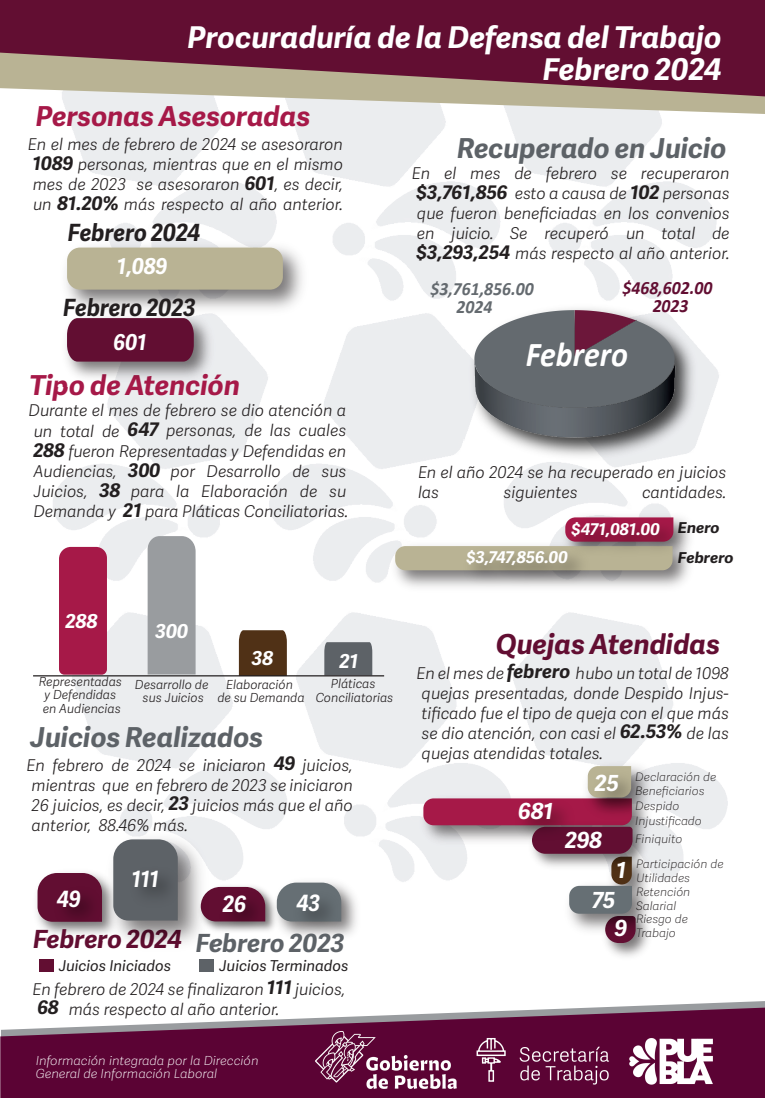
<style>
.page{position:relative;width:765px;height:1098px;background:#fff}
.page>*{position:absolute;margin:0;border:0;box-sizing:border-box;transform-origin:0 0}
.t1{font:italic 700 35px "Calibri";color:#fff;scale:.92 1}
.t2{font:italic 700 30px/32.5px "Adelle Sans EXT";color:#fff;text-align:right}
.t3{font:italic 700 27.5px "Adelle Sans EXT";color:#5d6267}
.t4{font:italic 700 27.5px "Adelle Sans EXT";color:#a61948}
.t5{font:italic 700 27.5px "Adelle Sans EXT";color:#620e32}
.t6{font:italic 700 25px "Adelle Sans EXT";color:#620e32}
.t7{font:italic 700 23.75px "Adelle Sans EXT";color:#231f20;scale:.94 1}
.t8{font:italic 700 22.5px "Adelle Sans EXT";color:#fff;scale:.92 1}
.t9{font:italic 700 22.5px "Adelle Sans EXT";color:#fff;scale:.95 1}
.t10{font:italic 700 22.25px/28.4px "Adelle Sans EXT";color:#fff}
.t11{font:italic 700 21.88px "Adelle Sans EXT";color:#fff;scale:.94 1}
.t12{font:italic 700 19.12px "Adelle Sans EXT";color:#fff}
.t13{font:italic 700 18.75px "Calibri";color:#646a6f;scale:.94 1}
.t14{font:italic 700 18.75px "Calibri";color:#620e32;scale:.94 1}
.t15{font:italic 300 16.25px/20px "Adelle Sans EXT";color:#231f20;text-align:center}
.t16{font:italic 700 16.25px "Adelle Sans EXT";letter-spacing:-.005em;color:#fff}
.t17{font:italic 15px "Adelle Sans EXT";color:#231f20}
.t18{font:italic 700 15px/30px "Adelle Sans EXT";color:#231f20;scale:1.04 1}
.t19{font:italic 300 12.5px/13.8px "Adelle Sans EXT";color:#231f20;text-align:center}
.t20{font:italic 100 12.5px/13.8px "Adelle Sans EXT";color:#fff;scale:1.04 1}
.t21{font:italic 100 11.62px/13.9px "Adelle Sans EXT";color:#231f20;scale:1.04 1}
.s1{font-weight:700;font-size:18.75px}
.s2{color:#5d6267}
</style>
<div class="page">
<img style="left:33px;top:566px;width:217px;height:314px">
<svg style="left:62px;top:96px;width:703px;height:18px"></svg>
<svg style="left:0;top:0;width:765px;height:96px;background:#763449"></svg>
<img style="left:606px;top:940px;width:42px;height:17px">
<img style="left:464px;top:300px;width:239px;height:165px">
<img style="left:474px;top:408px;width:201px;height:30px">
<svg style="left:474px;top:310px;width:201px;height:98px;background:#706e75"></svg>
<img style="left:636px;top:851px;width:22px;height:25px">
<img style="left:414px;top:789px;width:244px;height:62px">
<img style="left:58px;top:320px;width:161px;height:67px">
<div style="left:67px;top:320px;width:127px;height:42px;background:#620e32"></div>
<img style="left:62px;top:236px;width:252px;height:84px">
<div style="left:67px;top:248px;width:216px;height:42px;background:#b9b394;border-radius:13px"></div>
<img style="left:636px;top:825px;width:18px;height:49px">
<img style="left:578px;top:756px;width:80px;height:69px">
<img style="left:584px;top:761px;width:63px;height:64px">
<img style="left:636px;top:876px;width:23px;height:64px">
<svg style="left:423px;top:766px;width:213px;height:177px"></svg>
<img style="left:33px;top:865px;width:67px;height:66px">
<svg style="left:38px;top:873px;width:62px;height:48px"></svg>
<img style="left:273px;top:879px;width:86px;height:56px">
<svg style="left:277px;top:882px;width:10px;height:39px"></svg>
<img style="left:213px;top:885px;width:60px;height:47px">
<img style="left:287px;top:882px;width:60px;height:55px">
<img style="left:100px;top:826px;width:113px;height:118px">
<svg style="left:113px;top:839px;width:65px;height:81px;background:#72767b"></svg>
<img style="left:47px;top:878px;width:61px;height:62px">
<div style="left:39px;top:959px;width:15px;height:12px;background:#620e32"></div>
<div style="left:199px;top:959px;width:15px;height:13px;background:#5d6267"></div>
<img style="left:122px;top:857px;width:64px;height:63px">
<div style="left:324px;top:642px;width:48px;height:33px;background:#5d6267"></div>
<div style="left:239px;top:630px;width:48px;height:45px;background:#503116"></div>
<div style="left:148px;top:536px;width:48px;height:138px;background:#999c9f"></div>
<div style="left:59px;top:547px;width:48px;height:127px;background:#a61948"></div>
<svg style="left:610px;top:1001px;width:155px;height:6px"></svg>
<svg style="left:0;top:1007px;width:765px;height:91px;background:#78355b"></svg>
<hr style="left:33px;top:675px;width:351px;height:1px;background:#231f20">
<img style="left:556px;top:508px;width:143px;height:29px">
<svg style="left:395px;top:517px;width:166px;height:53px"></svg>
<img style="left:561px;top:510px;width:127px;height:77px">
<img style="left:456px;top:539px;width:140px;height:77px">
<img style="left:311px;top:1029px;width:151px;height:64px">
<img style="left:476px;top:1035px;width:134px;height:50px">
<img style="left:629px;top:1036px;width:89px;height:50px">
<h2 class="t2" style="left:188px;top:18px;width:536px">Procuraduría de la Defensa del Trabajo<br>Febrero 2024</h2>
<h3 class="t4" style="left:36px;top:93px;width:276px">Personas Asesoradas</h3>
<p class="t15" style="left:28px;top:134px;width:317px">En el mes de febrero de 2024 se asesoraron <span class="s1">1089</span> personas, mientras que en el mismo mes de 2023 se asesoraron <span class="s1">601</span>, es decir, un <span class="s1">81.20%</span> más respecto al año anterior.</p>
<h3 class="t7" style="left:68px;top:213px;width:143px">Febrero 2024</h3>
<h3 class="t11" style="left:117px;top:248px;width:55px">1,089</h3>
<h3 class="t7" style="left:63px;top:288px;width:143px">Febrero 2023</h3>
<h3 class="t11" style="left:114px;top:324px;width:36px">601</h3>
<h3 class="t4" style="left:29px;top:363px;width:212px">Tipo de Atención</h3>
<p class="t15" style="left:28px;top:400px;width:322px">Durante el mes de febrero se dio atención a un total de <span class="s1">647</span> personas, de las cuales <span class="s1">288</span> fueron Representadas y Defendidas en Audiencias, <span class="s1">300</span> por Desarrollo de sus Juicios, <span class="s1">38</span> para la Elaboración de su Demanda y <span class="s1">21</span> para Pláticas Conciliatorias.</p>
<p class="t12" style="left:66px;top:605px;width:34px">288</p>
<p class="t12" style="left:155px;top:616px;width:34px">300</p>
<p class="t12" style="left:252px;top:642px;width:23px">38</p>
<p class="t12" style="left:340px;top:646px;width:20px">21</p>
<p class="t19" style="left:39px;top:673px;width:85px">Representadas y Defendidas en Audiencias</p>
<p class="t19" style="left:135px;top:676px;width:75px">Desarrollo de sus Juicios</p>
<p class="t19" style="left:217px;top:676px;width:89px">Elaboración<br>de su Demanda</p>
<p class="t19" style="left:316px;top:676px;width:79px">Pláticas<br>Conciliatorias</p>
<h3 class="t3" style="left:30px;top:714px;width:235px">Juicios Realizados</h3>
<p class="t15" style="left:32px;top:754px;width:323px;text-align:justify;text-indent:-5px">En febrero de 2024 se iniciaron <span class="s1">49</span> juicios, mientras que en febrero de 2023 se iniciaron 26 juicios, es decir, <span class="s1">23</span> juicios más que el año anterior, 88.46% más.</p>
<h3 class="t8" style="left:132px;top:860px;width:31px">111</h3>
<h3 class="t8" style="left:57px;top:881px;width:28px">49</h3>
<h3 class="t9" style="left:223px;top:886px;width:26px">26</h3>
<h3 class="t8" style="left:296px;top:885px;width:27px">43</h3>
<h3 class="t6" style="left:33px;top:919px;width:313px">Febrero 2024 <span class="s2">Febrero 2023</span></h3>
<p class="t17" style="left:59px;top:954px;width:114px">Juicios Iniciados</p>
<p class="t17" style="left:219px;top:954px;width:131px">Juicios Terminados</p>
<p class="t15" style="left:37px;top:978px;width:310px;text-align:left;text-indent:-5px">En febrero de 2024 se finalizaron <span class="s1">111</span> juicios,<br><span class="s1">68</span> más respecto al año anterior.</p>
<p class="t20" style="left:36px;top:1052px;width:216px">Información integrada por la Dirección<br>General de Información Laboral</p>
<h3 class="t3" style="left:457px;top:126px;width:271px">Recuperado en Juicio</h3>
<p class="t15" style="left:412px;top:163px;width:319px">En el mes de febrero se recuperaron <span class="s1">$3,761,856</span> esto a causa de <span class="s1">102</span> personas que fueron beneficiadas en los convenios en juicio. Se recuperó un total de <span class="s1">$3,293,254</span> más respecto al año anterior.</p>
<p class="t13" style="left:430px;top:275px;width:111px">$3,761,856.00</p>
<p class="t14" style="left:622px;top:274px;width:97px">$468,602.00</p>
<p class="t13" style="left:457px;top:293px;width:40px">2024</p>
<p class="t14" style="left:653px;top:293px;width:40px">2023</p>
<h1 class="t1" style="left:526px;top:329px;width:112px">Febrero</h1>
<p class="t15" style="left:418px;top:461px;width:310px;text-align:left">En el año 2024 se ha recuperado en juicios las</p>
<p class="t15" style="left:504px;top:481px;width:75px">siguientes</p>
<p class="t15" style="left:642px;top:481px;width:86px">cantidades.</p>
<p class="t16" style="left:572px;top:515px;width:89px">$471,081.00</p>
<p class="t16" style="left:467px;top:544px;width:103px">$3,747,856.00</p>
<p class="t18" style="left:678px;top:512px;width:55px">Enero<br>Febrero</p>
<h3 class="t5" style="left:496px;top:622px;width:226px">Quejas Atendidas</h3>
<p class="t15" style="left:422px;top:662px;width:309px;text-align:justify;text-indent:-5px">En el mes de <span class="s1">febrero</span> hubo un total de 1098 quejas presentadas, donde Despido Injus&shy;tificado fue el tipo de queja con el que más se dio atención, con casi el <span class="s1">62.53%</span> de las quejas atendidas totales.</p>
<h3 class="t10" style="left:518px;top:795px;width:37px">681</h3>
<h3 class="t10" style="left:595px;top:767px;width:26px">25</h3>
<h3 class="t10" style="left:565px;top:824px;width:39px">298</h3>
<h3 class="t10" style="left:617px;top:854px;width:11px">1</h3>
<h3 class="t10" style="left:615px;top:884px;width:14px;text-indent:-23px">75<br>9</h3>
<p class="t21" style="left:635px;top:769px;width:79px">Declaración de<br>Beneficiarios</p>
<p class="t21" style="left:635px;top:797px;width:65px;line-height:15.2px">Despido<br>Injustificado</p>
<p class="t21" style="left:635px;top:831px;width:47px">Finiquito</p>
<p class="t21" style="left:636px;top:856px;width:86px">Participación de<br>Utilidades<br>Retención<br>Salarial<br>Riesgo de<br>Trabajo</p>
</div>
